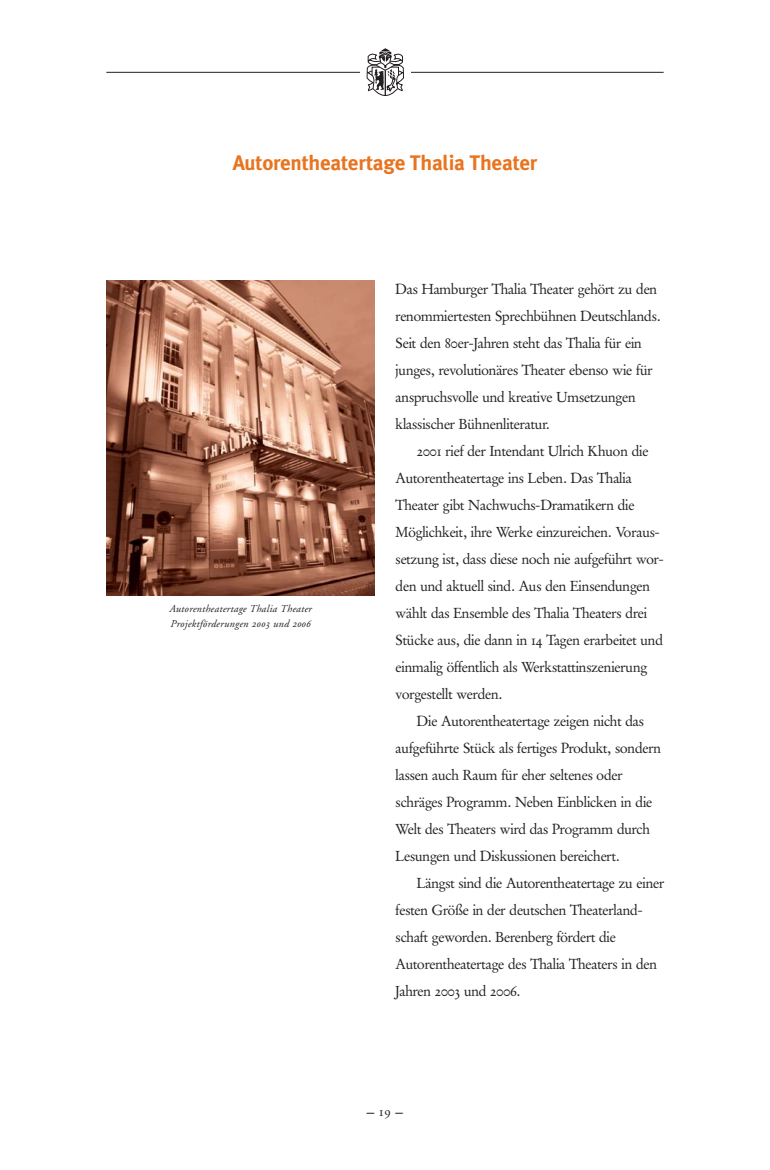
<style>
.page{position:relative;width:770px;height:1170px;background:#fff}
.page>*{position:absolute;margin:0;border:0;box-sizing:border-box;transform-origin:0 0}
.t1{font:700 21px "Meta Plus";letter-spacing:-.01em;color:#e9741f}
.t2{font:14.25px/27px "Garamond Stempel Expert BQ Roman Os F";color:#231f20}
.t3{font:13.5px "Helvetica";color:#231f20}
.t4{font:italic 10.5px/15px "Adobe Garamond";letter-spacing:.025em;color:#231f20}
.s1{font-family:"Adobe Garamond Exp"}
</style>
<div class="page">
<img style="left:106px;top:281px;width:268px;height:314px">
<hr style="left:106px;top:72px;width:557px;height:1px;background:#231f20">
<div style="left:360px;top:43px;width:50px;height:58px;background:#fff"></div>
<svg style="left:366px;top:48px;width:38px;height:48px"></svg>
<h1 class="t1" style="left:233px;top:154px;width:306px">Autorentheatertage Thalia Theater</h1>
<p class="t4" style="left:169px;top:601px;width:144px">Autorentheatertage Thalia Theater<br>Projektförderungen <span class="s1">2003</span> und <span class="s1">2006</span></p>
<p class="t2" style="left:395px;top:277px;width:266px">Das Hamburger Thalia Theater gehört zu den renommiertesten Sprechbühnen Deutsch lands.<br>Seit den 80er-Jahren steht das Thalia für ein junges, revolutionäres Theater ebenso wie für anspruchsvolle und kreative Umsetzungen klassischer Bühnenliteratur.</p>
<p class="t2" style="left:395px;top:439px;width:269px;text-indent:21px">2001 rief der Intendant Ulrich Khuon die Autorentheatertage ins Leben. Das Thalia Theater gibt Nachwuchs-Dramatikern die Möglichkeit, ihre Werke einzureichen. Vor aus - setzung ist, dass diese noch nie aufgeführt wor&shy;den und aktuell sind. Aus den Einsen dun gen wählt das Ensemble des Thalia Thea ters drei Stücke aus, die dann in 14 Tagen erarbeitet und einmalig öffentlich als Werk stattinszenierung vorgestellt werden.</p>
<p class="t2" style="left:395px;top:709px;width:267px;text-indent:21px">Die Autorentheatertage zeigen nicht das aufgeführte Stück als fertiges Produkt, son dern lassen auch Raum für eher seltenes oder schräges Programm. Neben Einblicken in die Welt des Theaters wird das Programm durch Lesungen und Diskussionen bereichert.</p>
<p class="t2" style="left:395px;top:871px;width:270px;text-indent:21px">Längst sind die Autorentheatertage zu einer festen Größe in der deutschen Theater land - schaft geworden. Berenberg fördert die Autorentheatertage des Thalia Theaters in den Jahren 2003 und 2006.</p>
<p class="t3" style="left:367px;top:1107px;width:38px">–<span class="s1">19</span>–</p>
</div>
